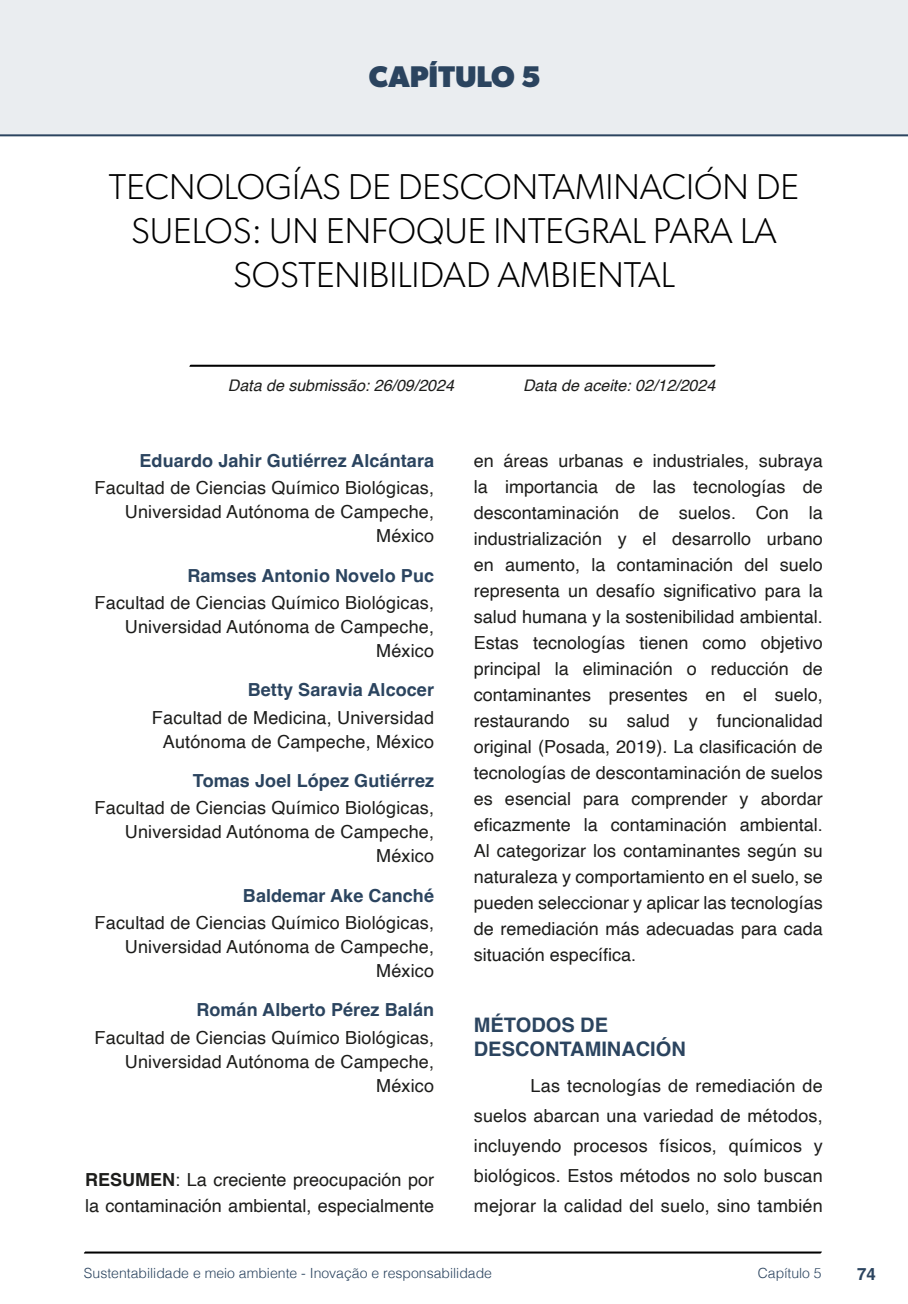
<style>
.page{position:relative;width:908px;height:1304px;background:#fff}
.page>*{position:absolute;margin:0;border:0;box-sizing:border-box;transform-origin:0 0}
.nome_artigos{font:300 36px/44px "Gibson";color:#000;text-align:center}
.capítulos{font:700 30px "Gibson";color:#2b445f}
.TITULOS{font:700 20px/24px "Helvetica";color:#2b445f}
.Resumos_e_PC_TXT{font:18px/26px "Helvetica";color:#1d1d1b}
.info_autores{font:18px/24px "Helvetica";letter-spacing:.01em;color:#1d1d1b;text-align:right}
.txt{font:18px/30px "Helvetica";letter-spacing:.01em;color:#1d1d1b;text-align:justify}
.nome_autores{font:700 18px "Helvetica";letter-spacing:.005em;color:#2b445f}
.t1{font:700 16.8px "Helvetica";color:#2b445f}
.data{font:italic 16px "Helvetica";color:#1d1d1b}
.t2{font:300 14px "Helvetica";color:#2b445f}
.s1{font-weight:700}
</style>
<div class="page">
<svg style="left:84px;top:1251px;width:737px;height:3px;background:#515151"></svg>
<div style="left:0;top:0;width:907px;height:136px;background:#eaedf0"></div>
<div style="left:44px;top:72px;width:68px;height:61px;background:#eaedf0"></div>
<svg style="left:189px;top:364px;width:526px;height:3px;background:#4f4f4f"></svg>
<p class="capítulos" style="left:369px;top:58px;width:173px">CAPÍTULO 5</p>
<p class="nome_artigos" style="left:109px;top:164px;width:691px">TECNOLOGÍAS DE DESCONTAMINACIÓN DE<br>SUELOS: UN ENFOQUE INTEGRAL PARA LA<br>SOSTENIBILIDAD AMBIENTAL</p>
<p class="data" style="left:228px;top:373px;width:227px">Data de submissão: 26/09/2024</p>
<p class="data" style="left:523px;top:373px;width:194px">Data de aceite: 02/12/2024</p>
<p class="nome_autores" style="left:139px;top:450px;width:296px">Eduardo Jahir Gutiérrez Alcántara</p>
<p class="info_autores" style="left:95px;top:477px;width:341px">Facultad de Ciencias Químico Biológicas,<br>Universidad Autónoma de Campeche,<br>México</p>
<p class="nome_autores" style="left:187px;top:564px;width:248px">Ramses Antonio Novelo Puc</p>
<p class="info_autores" style="left:95px;top:591px;width:341px">Facultad de Ciencias Químico Biológicas,<br>Universidad Autónoma de Campeche,<br>México</p>
<p class="nome_autores" style="left:247px;top:679px;width:188px">Betty Saravia Alcocer</p>
<p class="info_autores" style="left:152px;top:706px;width:283px">Facultad de Medicina, Universidad<br>Autónoma de Campeche, México</p>
<p class="nome_autores" style="left:193px;top:770px;width:242px">Tomas Joel López Gutiérrez</p>
<p class="info_autores" style="left:95px;top:797px;width:341px">Facultad de Ciencias Químico Biológicas,<br>Universidad Autónoma de Campeche,<br>México</p>
<p class="nome_autores" style="left:243px;top:884px;width:193px">Baldemar Ake Canché</p>
<p class="info_autores" style="left:95px;top:911px;width:341px">Facultad de Ciencias Químico Biológicas,<br>Universidad Autónoma de Campeche,<br>México</p>
<p class="nome_autores" style="left:196px;top:999px;width:239px">Román Alberto Pérez Balán</p>
<p class="info_autores" style="left:95px;top:1026px;width:341px">Facultad de Ciencias Químico Biológicas,<br>Universidad Autónoma de Campeche,<br>México</p>
<p class="Resumos_e_PC_TXT" style="left:85px;top:1167px;width:350px"><span class="s1">RESUMEN</span>: La creciente preocupación por la contaminación ambiental, especialmente</p>
<p class="Resumos_e_PC_TXT" style="left:473px;top:448px;width:350px;text-align:justify">en áreas urbanas e industriales, subraya la importancia de las tecnologías de descontaminación de suelos. Con la industrialización y el desarrollo urbano en aumento, la contaminación del suelo representa un desafío significativo para la salud humana y la sostenibilidad ambiental.<br>Estas tecnologías tienen como objetivo principal la eliminación o reducción de contaminantes presentes en el suelo, restaurando su salud y funcionalidad original (Posada, 2019). La clasificación de tecnologías de descontaminación de suelos es esencial para comprender y abordar eficazmente la contaminación ambiental.<br>Al categorizar los contaminantes según su naturaleza y comportamiento en el suelo, se pueden seleccionar y aplicar las tecnologías de remediación más adecuadas para cada situación específica.</p>
<p class="TITULOS" style="left:473px;top:1015px;width:213px">MÉTODOS DE<br>DESCONTAMINACIÓN</p>
<p class="txt" style="left:473px;top:1071px;width:350px;text-indent:57px">Las tecnologías de remediación de suelos abarcan una variedad de métodos, incluyendo procesos físicos, químicos y biológicos. Estos métodos no solo buscan mejorar la calidad del suelo, sino también</p>
<p class="t2" style="left:84px;top:1261px;width:409px">Sustentabilidade e meio ambiente - Inovação e responsabilidade</p>
<p class="t2" style="left:757px;top:1261px;width:65px">Capítulo 5</p>
<p class="t1" style="left:856px;top:1264px;width:20px">74</p>
</div>
